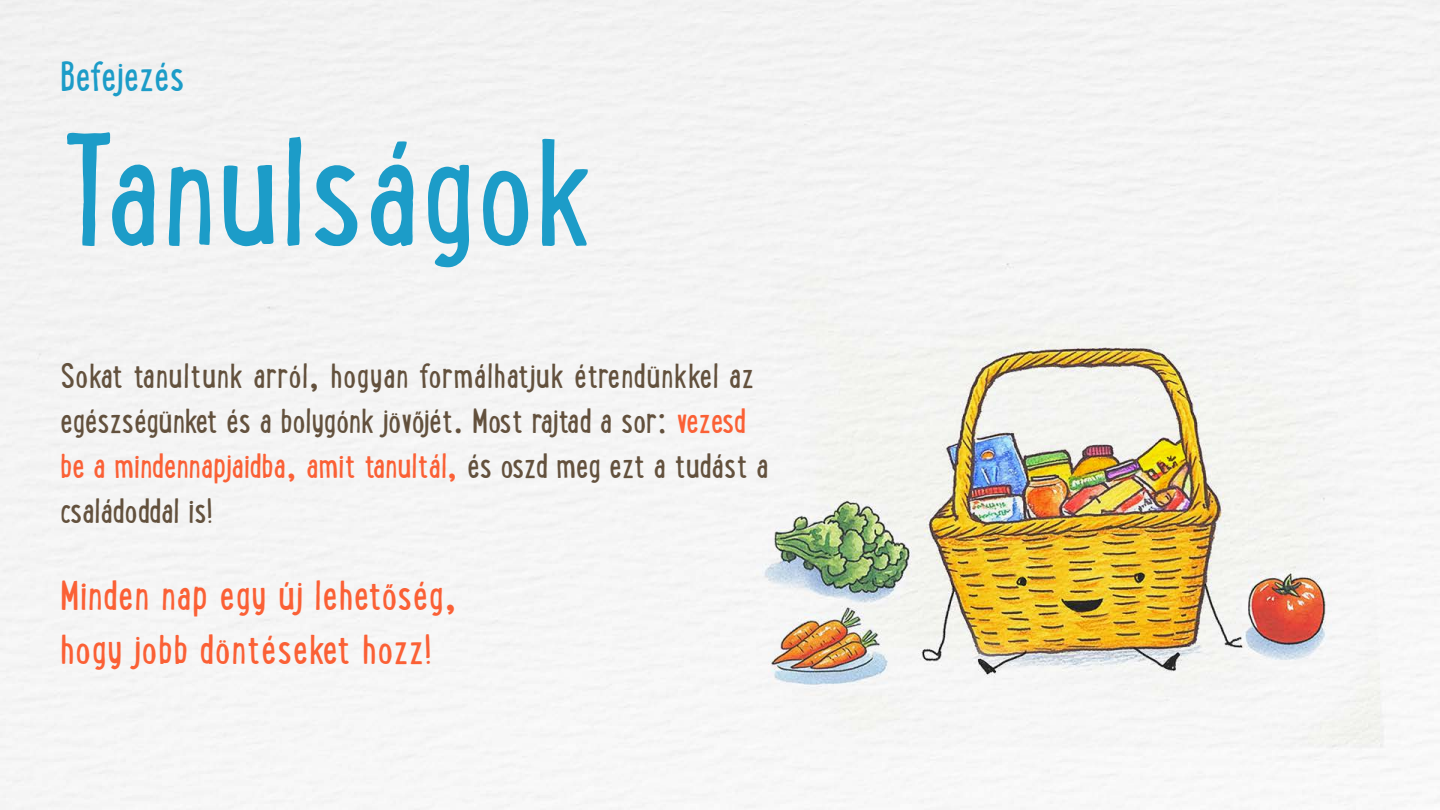
<style>
.page{position:relative;width:1440px;height:810px;background:#fff}
.page>*{position:absolute;margin:0;border:0;box-sizing:border-box;transform-origin:0 0}
.t1{font:165px "Lunch Box";color:#1c9cc8}
.t2{font:45px/54px "Lunch Box";letter-spacing:.01em;color:#fb6035}
.t3{font:45px "Lunch Box";color:#1c9cc8}
.t4{font:37.5px/45px "Lunch Box";letter-spacing:-.01em;color:#63513d}
.s1{color:#fb6035}
</style>
<div class="page">
<img style="left:0;top:0;width:1440px;height:810px">
<p class="t3" style="left:60px;top:45px;width:126px">Befejezés</p>
<h1 class="t1" style="left:60px;top:76px;width:536px">Tanulságok</h1>
<p class="t4" style="left:60px;top:352px;width:710px">Sokat tanultunk arról, hogyan formálhatjuk étrendünkkel az egészségünket és a bolygónk jövőjét. Most rajtad a sor: <span class="s1">vezesd be a mindennapjaidba, amit tanultál,</span> és oszd meg ezt a tudást a családoddal is!</p>
<p class="t2" style="left:60px;top:566px;width:400px">Minden nap egy új lehetőség, hogy jobb döntéseket hozz!</p>
</div>
